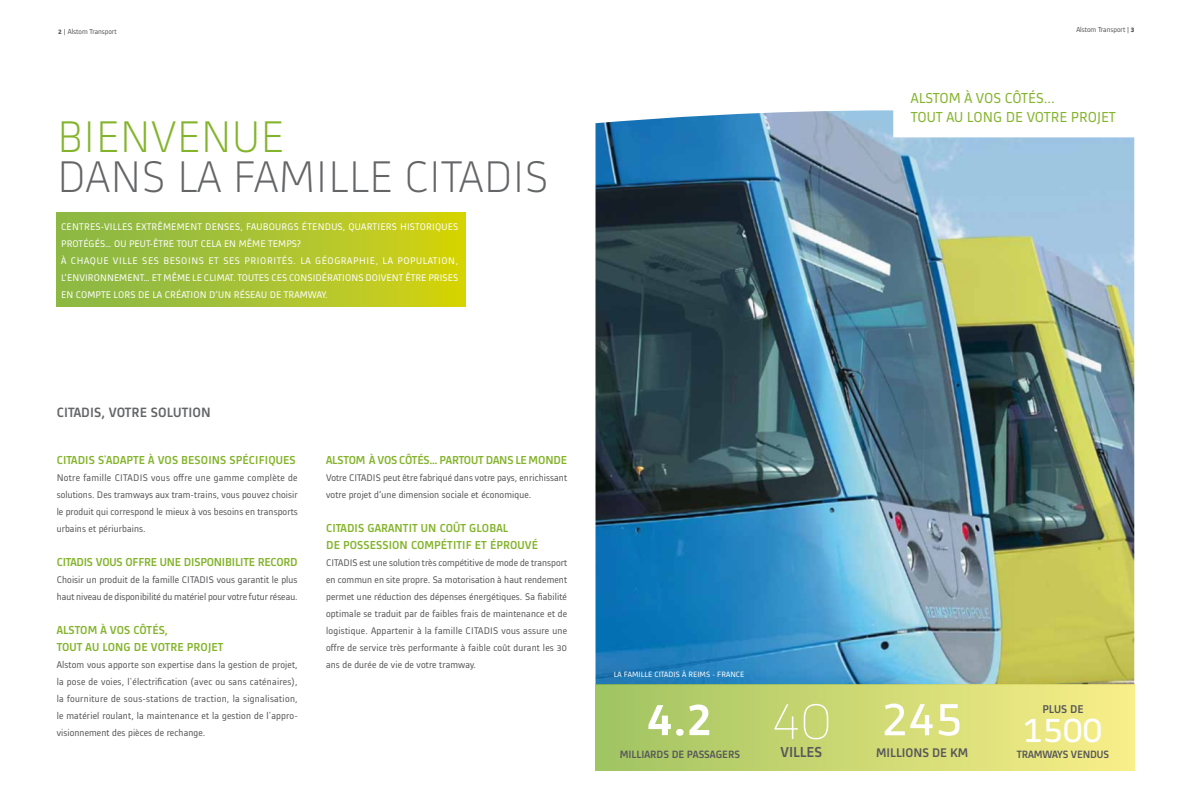
<style>
.page{position:relative;width:1191px;height:797px;background:#fff}
.page>*{position:absolute;margin:0;border:0;box-sizing:border-box;transform-origin:0 0}
.t1{font:200 60px "Alstom";color:#fff}
.t2{font:54px "Alstom";color:#fff}
.t3{font:500 52px "Alstom";color:#fff}
.t4{font:300 46px "Alstom";color:#646567}
.t5{font:300 46px "Alstom";color:#84b42c}
.t6{font:40px "Alstom";color:#fff}
.t7{font:15px/19px "Alstom";color:#84b42c}
.t8{font:500 15px "Alstom";color:#58585a}
.t9{font:500 14px "Alstom";letter-spacing:.01em;color:#646567}
.t10{font:500 13px "Alstom";color:#58585a}
.t11{font:500 12px/17px "Alstom";letter-spacing:.01em;color:#84b42c}
.t12{font:500 12px "Alstom";letter-spacing:-.015em;color:#84b42c}
.t13{font:500 12px "Alstom";letter-spacing:-.01em;color:#84b42c}
.t14{font:500 11.7px "Alstom";color:#58585a}
.t15{font:500 11px "Alstom";color:#58585a}
.t16{font:10px/17px "Alstom";letter-spacing:.01em;color:#58585a;text-align:justify}
.t17{font:10px "Alstom";letter-spacing:.09em;color:#fff}
.t18{font:8px "Alstom";letter-spacing:.01em;color:#fff}
.t19{font:7.5px "Alstom";color:#58585a}
.s1{font-weight:700}
.s2{font-size:6.8px}
</style>
<div class="page">
<img style="left:595px;top:110px;width:539px;height:575px">
<div style="left:595px;top:685px;width:539px;height:85px;background:linear-gradient(to right,#a1c461,#faef88)"></div>
<svg style="left:57px;top:213px;width:408px;height:93px;background:#acc32f"></svg>
<p class="t19" style="left:58px;top:26px;width:60px"><span class="s1">2</span> <span class="s2">|</span> Alstom Transport</p>
<p class="t19" style="left:1076px;top:25px;width:60px">Alstom Transport <span class="s2">|</span> <span class="s1">3</span></p>
<h3 class="t5" style="left:57px;top:104px;width:200px">BIENVENUE</h3>
<h3 class="t4" style="left:57px;top:145px;width:222px">DANS LA FAMILLE</h3>
<h3 class="t4" style="left:404px;top:145px;width:124px">CITADIS</h3>
<p class="t17" style="left:61px;top:219px;width:12px">Centres</p>
<p class="t17" style="left:101px;top:219px;width:9px">-villes</p>
<p class="t17" style="left:136px;top:219px;width:35px">extr êmement</p>
<p class="t17" style="left:205px;top:219px;width:7px">denses</p>
<p class="t17" style="left:240px;top:219px;width:36px">, faubourgs</p>
<p class="t17" style="left:302px;top:219px;width:7px">étendus</p>
<p class="t17" style="left:343px;top:219px;width:19px">, quartiers</p>
<p class="t17" style="left:400px;top:219px;width:13px">histori</p>
<p class="t17" style="left:435px;top:219px;width:13px">ques</p>
<p class="t17" style="left:61px;top:236px;width:7px">protégés</p>
<p class="t17" style="left:105px;top:236px;width:30px">… ou peut</p>
<p class="t17" style="left:149px;top:236px;width:15px">-être</p>
<p class="t17" style="left:177px;top:236px;width:7px">tout</p>
<p class="t17" style="left:201px;top:236px;width:6px">cela</p>
<p class="t17" style="left:224px;top:236px;width:51px">en même temps</p>
<p class="t17" style="left:297px;top:236px;width:5px">?</p>
<p class="t17" style="left:61px;top:253px;width:58px">À chaque ville</p>
<p class="t17" style="left:142px;top:253px;width:7px">ses</p>
<p class="t17" style="left:163px;top:253px;width:13px">besoins</p>
<p class="t17" style="left:208px;top:253px;width:22px">et ses</p>
<p class="t17" style="left:244px;top:253px;width:7px">priorités</p>
<p class="t17" style="left:293px;top:253px;width:29px">. La géograp</p>
<p class="t17" style="left:359px;top:253px;width:45px">hie, la population</p>
<p class="t17" style="left:456px;top:253px;width:4px">,</p>
<p class="t17" style="left:61px;top:270px;width:13px">l’environnement</p>
<p class="t17" style="left:144px;top:270px;width:67px">… etmême leclimat</p>
<p class="t17" style="left:233px;top:270px;width:16px">. Toutes</p>
<p class="t17" style="left:271px;top:270px;width:6px">ces</p>
<p class="t17" style="left:289px;top:270px;width:7px">considérations</p>
<p class="t17" style="left:365px;top:270px;width:7px">doivent</p>
<p class="t17" style="left:405px;top:270px;width:12px">être</p>
<p class="t17" style="left:428px;top:270px;width:6px">prises</p>
<p class="t17" style="left:61px;top:287px;width:22px">en compte</p>
<p class="t17" style="left:114px;top:287px;width:7px">lors</p>
<p class="t17" style="left:138px;top:287px;width:33px">delacréation</p>
<p class="t17" style="left:209px;top:287px;width:31px">d’un réseau</p>
<p class="t17" style="left:270px;top:287px;width:22px">de tram</p>
<p class="t17" style="left:308px;top:287px;width:21px">way.</p>
<h3 class="t9" style="left:57px;top:402px;width:156px">CITADIS, VOTRE SOLUTION</h3>
<p class="t11" style="left:57px;top:450px;width:240px">CITADIS S'ADAPTE À VOS BESOINS SPÉCIFIQUES</p>
<p class="t16" style="left:57px;top:468px;width:242px">Notre famille CITADIS vous offre une gamme complète de solutions. Des tramways aux tram-trains, vous pouvez choisir le produit qui correspond le mieux à vos besoins en transports urbains et périurbains.</p>
<p class="t12" style="left:57px;top:553px;width:242px">CITADIS VOUS OFFRE UNE DISPONIBILITE RECORD</p>
<p class="t16" style="left:57px;top:570px;width:243px">Choisir un produit de la famille CITADIS vous garantit le plus haut niveau de disponibilité du matériel pour votre futur réseau.</p>
<p class="t11" style="left:57px;top:620px;width:168px">ALSTOM À VOS CÔTÉS,<br>TOUT AU LONG DE VOTRE PROJET</p>
<p class="t16" style="left:57px;top:655px;width:243px">Alstom vous apporte son expertise dans la gestion de projet, la pose de voies, l'électrification (avec ou sans caténaires), la fourniture de sous-stations de traction, la signalisation, le matériel roulant, la maintenance et la gestion de l'appro&shy;visionnement des pièces de rechange.</p>
<p class="t13" style="left:326px;top:451px;width:242px">ALSTOM À VOS CÔTÉS… PARTOUT DANS LE MONDE</p>
<p class="t16" style="left:326px;top:468px;width:242px">Votre CITADIS peut être fabriqué dans votre pays, enrichissant votre projet d’une dimension sociale et économique.</p>
<p class="t11" style="left:326px;top:518px;width:213px">CITADIS GARANTIT UN COÛT GLOBAL<br>DE POSSESSION COMPÉTITIF ET ÉPROUVÉ</p>
<p class="t16" style="left:326px;top:553px;width:243px">CITADIS est une solution très compétitive de mode de transport en commun en site propre. Sa motorisation à haut rendement permet une réduction des dépenses énergétiques. Sa fiabilité optimale se traduit par de faibles frais de maintenance et de logistique. Appartenir à la famille CITADIS vous assure une offre de service très performante à faible coût durant les 30 ans de durée de vie de votre tramway.</p>
<p class="t18" style="left:614px;top:669px;width:132px">LA FAMILLE CITADIS À REIMS - FRANCE</p>
<h3 class="t3" style="left:647px;top:681px;width:67px">4.2</h3>
<p class="t15" style="left:619px;top:746px;width:122px">MILLIARDS DE PASSAGERS</p>
<h1 class="t1" style="left:771px;top:677px;width:62px">40</h1>
<h3 class="t8" style="left:780px;top:741px;width:43px">VILLES</h3>
<h3 class="t7" style="left:911px;top:88px;width:206px">ALSTOM À VOS CÔTÉS...<br>TOUT AU LONG DE VOTRE PROJET</h3>
<h2 class="t2" style="left:881px;top:680px;width:82px">245</h2>
<h3 class="t10" style="left:876px;top:743px;width:93px">MILLIONS DE KM</h3>
<p class="t14" style="left:1042px;top:700px;width:42px">PLUS DE</p>
<h3 class="t6" style="left:1023px;top:700px;width:80px">1500</h3>
<p class="t15" style="left:1017px;top:746px;width:13px">TRAM</p>
<p class="t15" style="left:1042px;top:746px;width:68px">WAYS VENDUS</p>
</div>
